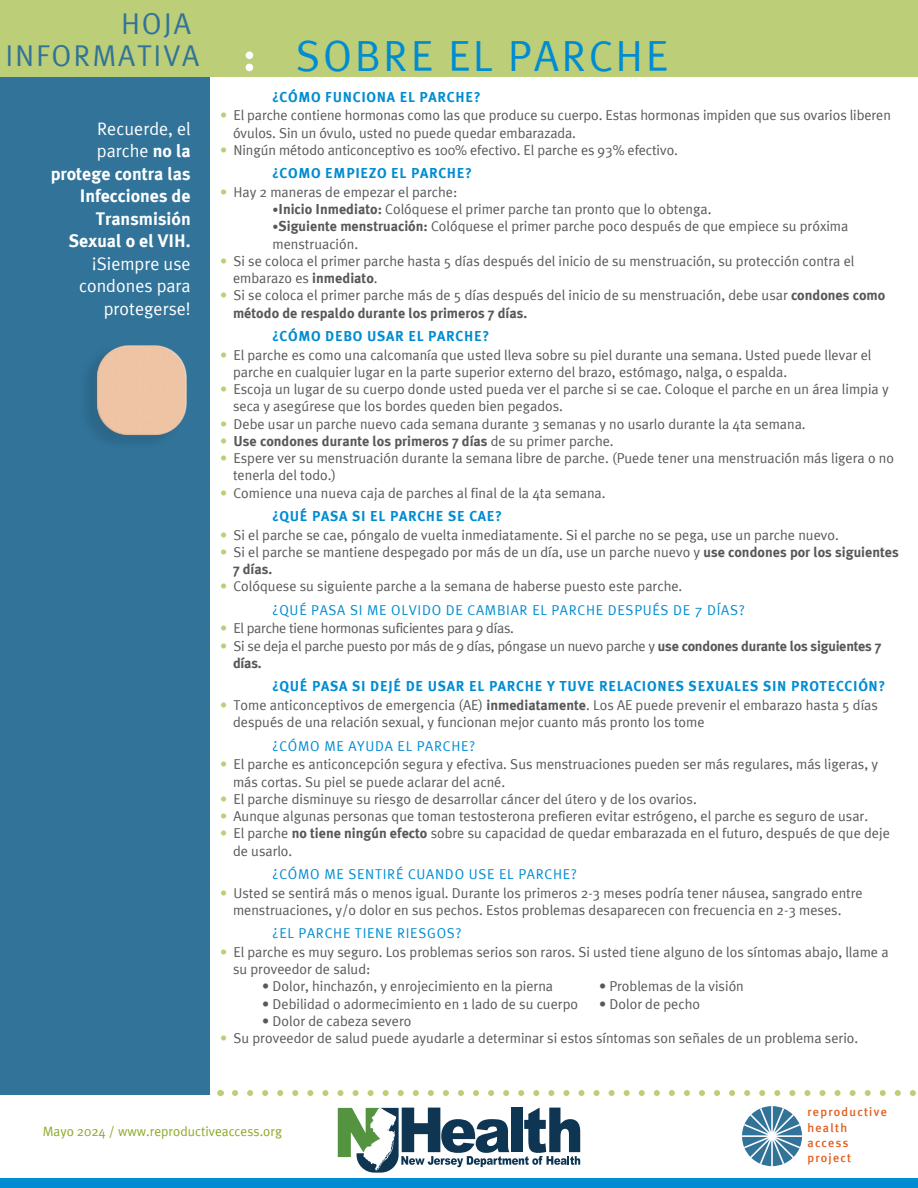
<style>
.page{position:relative;width:918px;height:1188px;background:#fff}
.page>*{position:absolute;margin:0;border:0;box-sizing:border-box;transform-origin:0 0}
.t1{font:43.5px "Meta Plus";letter-spacing:.06em;color:#008cd2}
.t2{font:30px/31.5px "Meta Plus";letter-spacing:.06em;color:#317399;text-align:right}
.t3{font:700 18px/22.5px "Meta Plus";color:#fff;text-align:right}
.t4{font:18px/22.5px "Meta Plus";color:#fff;text-align:right}
.t5{font:14.25px/17.2px "Meta Plus";color:#57585a}
.t6{font:14.25px/17.2px "Meta Plus";letter-spacing:-.02em;color:#57585a}
.t7{font:700 14.25px "Meta Plus";letter-spacing:.05em;color:#008cd2}
.t8{font:14.25px "Meta Plus";letter-spacing:.05em;color:#008cd2}
.t9{font:700 14.25px "Meta Plus";color:#57585a}
.t10{font:13.5px "Meta Plus";color:#8ca828}
.t11{font:500 12.3px/15.1px "Meta Plus";letter-spacing:.1em;color:#e1601e}
.s1{font-weight:400}
.s2{color:#bcce77}
.s3{font-weight:700;color:#008cd2}
.s4{font-weight:700;font-size:12px}
.s5{font-weight:700}
.s6{font-weight:400;color:#bcce77}
.s7{color:#008cd2}
</style>
<div class="page">
<div style="left:0;top:72px;width:210px;height:1023px;background:#317399"></div>
<div style="left:0;top:0;width:918px;height:76px;background:#bcce77"></div>
<div style="left:0;top:1179px;width:918px;height:9px;background:#008cd2"></div>
<svg style="left:742px;top:1106px;width:60px;height:60px"></svg>
<svg style="left:235px;top:1090px;width:681px;height:6px"></svg>
<img style="left:87px;top:345px;width:100px;height:97px">
<div style="left:246px;top:51px;width:7px;height:8px;background:#fff;border-radius:50%"></div>
<div style="left:246px;top:64px;width:7px;height:7px;background:#fff;border-radius:50%"></div>
<svg style="left:338px;top:1108px;width:242px;height:65px"></svg>
<h2 class="t2" style="left:6px;top:8px;width:195px">HOJA<br>INFORMATIVA</h2>
<p class="t3" style="left:51px;top:117px;width:142px"><span class="s1">Recuerde, el parche</span> no la protege contra las<br>Infecciones de<br>Transmisión<br>Sexual o el VIH.</p>
<p class="t4" style="left:79px;top:252px;width:113px">¡Siempre use condones para protegerse!</p>
<h1 class="t1" style="left:296px;top:31px;width:374px">SOBRE EL PARCHE</h1>
<p class="t7" style="left:273px;top:88px;width:210px">¿CÓMO FUNCIONA EL PARCHE?</p>
<p class="t5" style="left:233px;top:107px;width:659px;text-indent:-13px"><span class="s2">•</span> El parche contiene hormonas como las que produce su cuerpo. Estas hormonas impiden que sus ovarios liberen óvulos. Sin un óvulo, usted no puede quedar embarazada.</p>
<p class="t5" style="left:273px;top:138px;width:407px;line-height:23.2px;text-indent:-52px"><span class="s2">•</span> Ningún método anticonceptivo es 100% efectivo. El parche es 93% efectivo. <span class="s3">¿COMO EMPIEZO EL PARCHE?</span></p>
<p class="t5" style="left:220px;top:183px;width:239px"><span class="s2">•</span> Hay 2 maneras de empezar el parche:</p>
<p class="t5" style="left:273px;top:200px;width:441px"><span class="s4">•</span><span class="s5">Inicio Inmediato:</span> Colóquese el primer parche tan pronto que lo obtenga.</p>
<p class="t5" style="left:273px;top:218px;width:577px"><span class="s4">•</span><span class="s5">Siguiente menstruación:</span> Colóquese el primer parche poco después de que empiece su próxima menstruación.</p>
<p class="t5" style="left:233px;top:252px;width:623px;text-indent:-13px"><span class="s2">•</span> Si se coloca el primer parche hasta 5 días después del inicio de su menstruación, su protección contra el embarazo es <span class="s5">inmediato</span>.</p>
<p class="t5" style="left:233px;top:287px;width:654px;text-indent:-13px"><span class="s2">•</span> Si se coloca el primer parche más de 5 días después del inicio de su menstruación, debe usar <span class="s5">condones como método de respaldo durante los primeros 7 días.</span></p>
<p class="t7" style="left:273px;top:328px;width:218px">¿CÓMO DEBO USAR EL PARCHE?</p>
<p class="t5" style="left:233px;top:346px;width:640px;text-indent:-13px"><span class="s2">•</span> El parche es como una calcomanía que usted lleva sobre su piel durante una semana. Usted puede llevar el parche en cualquier lugar en la parte superior externo del brazo, estómago, nalga, o espalda.</p>
<p class="t5" style="left:233px;top:380px;width:657px;text-indent:-13px"><span class="s2">•</span> Escoja un lugar de su cuerpo donde usted pueda ver el parche si se cae. Coloque el parche en un área limpia y seca y asegúrese que los bordes queden bien pegados.</p>
<p class="t5" style="left:220px;top:415px;width:587px"><span class="s2">•</span> Debe usar un parche nuevo cada semana durante 3 semanas y no usarlo durante la 4ta semana.</p>
<p class="t9" style="left:220px;top:433px;width:395px"><span class="s6">•</span> Use condones durante los primeros 7 días <span class="s1">de su primer parche.</span></p>
<p class="t5" style="left:233px;top:449px;width:663px;text-indent:-13px"><span class="s2">•</span> Espere ver su menstruación durante la semana libre de parche. (Puede tener una menstruación más ligera o no tenerla del todo.)</p>
<p class="t5" style="left:273px;top:481px;width:335px;line-height:23.2px;text-indent:-52px"><span class="s2">•</span> Comience una nueva caja de parches al final de la 4ta semana. <span class="s3">¿QUÉ PASA SI EL PARCHE SE CAE?</span></p>
<p class="t5" style="left:220px;top:526px;width:620px"><span class="s2">•</span> Si el parche se cae, póngalo de vuelta inmediatamente. Si el parche no se pega, use un parche nuevo.</p>
<p class="t5" style="left:233px;top:543px;width:667px;text-indent:-13px"><span class="s2">•</span> Si el parche se mantiene despegado por más de un día, use un parche nuevo y <span class="s5">use condones por los siguientes<br>7 días.</span></p>
<p class="t5" style="left:273px;top:575px;width:474px;line-height:23.2px;text-indent:-52px"><span class="s2">•</span> Colóquese su siguiente parche a la semana de haberse puesto este parche.<br><span class="s7">¿QUÉ PASA SI ME OLVIDO DE CAMBIAR EL PARCHE DESPUÉS DE 7 DÍAS?</span></p>
<p class="t6" style="left:220px;top:620px;width:295px"><span class="s2">•</span> El parche tiene hormonas suficientes para 9 días.</p>
<p class="t6" style="left:233px;top:637px;width:650px;text-indent:-13px"><span class="s2">•</span> Si se deja el parche puesto por más de 9 días, póngase un nuevo parche y <span class="s5">use condones durante los siguientes 7 días.</span></p>
<p class="t7" style="left:273px;top:678px;width:614px">¿QUÉ PASA SI DEJÉ DE USAR EL PARCHE Y TUVE RELACIONES SEXUALES SIN PROTECCIÓN?</p>
<p class="t5" style="left:233px;top:696px;width:646px;text-indent:-13px"><span class="s2">•</span> Tome anticonceptivos de emergencia (AE) <span class="s5">inmediatamente</span>. Los AE puede prevenir el embarazo hasta 5 días después de una relación sexual, y funcionan mejor cuanto más pronto los tome</p>
<p class="t8" style="left:273px;top:737px;width:204px">¿CÓMO ME AYUDA EL PARCHE?</p>
<p class="t5" style="left:233px;top:756px;width:647px;text-indent:-13px"><span class="s2">•</span> El parche es anticoncepción segura y efectiva. Sus menstruaciones pueden ser más regulares, más ligeras, y más cortas. Su piel se puede aclarar del acné.</p>
<p class="t5" style="left:220px;top:790px;width:478px"><span class="s2">•</span> El parche disminuye su riesgo de desarrollar cáncer del útero y de los ovarios.</p>
<p class="t5" style="left:220px;top:807px;width:650px"><span class="s2">•</span> Aunque algunas personas que toman testosterona prefieren evitar estrógeno, el parche es seguro de usar.</p>
<p class="t5" style="left:233px;top:825px;width:658px;text-indent:-13px"><span class="s2">•</span> El parche <span class="s5">no tiene ningún efecto</span> sobre su capacidad de quedar embarazada en el futuro, después de que deje de usarlo.</p>
<p class="t8" style="left:273px;top:866px;width:306px">¿CÓMO ME SENTIRÉ CUANDO USE EL PARCHE?</p>
<p class="t5" style="left:220px;top:884px;width:644px;text-align:center"><span class="s2">•</span> Usted se sentirá más o menos igual. Durante los primeros 2-3 meses podría tener náusea, sangrado entre menstruaciones, y/o dolor en sus pechos. Estos problemas desaparecen con frecuencia en 2-3 meses.</p>
<p class="t8" style="left:273px;top:925px;width:191px">¿EL PARCHE TIENE RIESGOS?</p>
<p class="t5" style="left:233px;top:943px;width:657px;text-indent:-13px"><span class="s2">•</span> El parche es muy seguro. Los problemas serios son raros. Si usted tiene alguno de los síntomas abajo, llame a su proveedor de salud:</p>
<p class="t5" style="left:262px;top:978px;width:292px">• Dolor, hinchazón, y enrojecimiento en la pierna</p>
<p class="t5" style="left:599px;top:978px;width:146px">• Problemas de la visión</p>
<p class="t5" style="left:262px;top:995px;width:318px">• Debilidad o adormecimiento en 1 lado de su cuerpo</p>
<p class="t5" style="left:599px;top:995px;width:102px">• Dolor de pecho</p>
<p class="t5" style="left:262px;top:1012px;width:151px">• Dolor de cabeza severo</p>
<p class="t5" style="left:220px;top:1029px;width:640px"><span class="s2">•</span> Su proveedor de salud puede ayudarle a determinar si estos síntomas son señales de un problema serio.</p>
<p class="t10" style="left:43px;top:1124px;width:241px">Mayo 2024 / www.reproductiveaccess.org</p>
<p class="t11" style="left:808px;top:1104px;width:81px">reproductive health access project</p>
</div>
